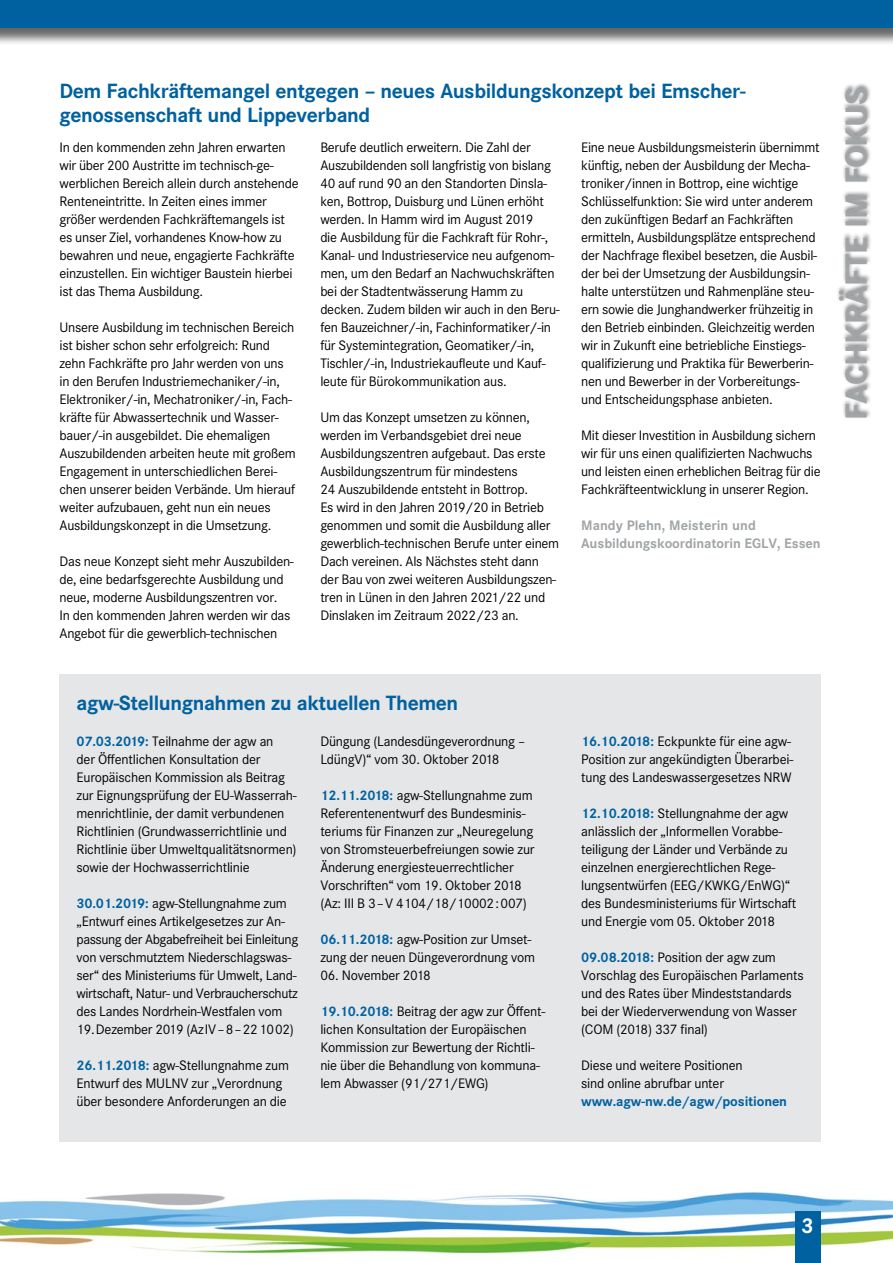
<style>
.page{position:relative;width:893px;height:1263px;background:#fff}
.page>*{position:absolute;margin:0;border:0;box-sizing:border-box;transform-origin:0 0}
.t1{font:700 30px "Corporate SBQ";color:#a1a5a7}
.t2{font:700 21px "Corporate SBQ";color:#fff}
.t3{font:700 20.25px/24.3px "Corporate SBQ";letter-spacing:-.02em;color:#0061a1}
.t4{font:13.5px/18px "Corporate SBQ";letter-spacing:-.02em;color:#000}
.t5{font:700 13.5px/18px "Corporate SBQ";letter-spacing:-.005em;color:#a1a5a7}
.t6{font:700 13.5px "Corporate SBQ";letter-spacing:-.01em;color:#0061a1}
.s1{font-weight:700;color:#0061a1}
</style>
<div class="page">
<div style="left:60px;top:675px;width:761px;height:467px;background:#e4e6e7"></div>
<img style="left:0;top:1192px;width:893px;height:63px">
<div style="left:795px;top:1211px;width:26px;height:52px;background:#0061a1"></div>
<div style="left:0;top:0;width:893px;height:46px;background:#000;opacity:.6"></div>
<div style="left:0;top:0;width:893px;height:27px;background:#0061a1"></div>
<div style="left:837px;top:83px;width:35px;height:336px;background:#000;opacity:.5"></div>
<h3 class="t3" style="left:60px;top:79px;width:688px">Dem Fachkräftemangel entgegen – neues Ausbildungskonzept bei Emscher&shy;genossenschaft und Lippeverband</h3>
<p class="t4" style="left:60px;top:138px;width:241px">In den kommenden zehn Jahren erwarten wir über 200 Austritte im technisch-ge&shy;werblichen Bereich allein durch anstehende Renteneintritte. In Zeiten eines immer größer werdenden Fachkräftemangels ist es unser Ziel, vorhandenes Know-how zu bewahren und neue, engagierte Fachkräfte einzustellen. Ein wichtiger Baustein hierbei ist das Thema Ausbildung.</p>
<p class="t4" style="left:60px;top:318px;width:238px">Unsere Ausbildung im technischen Bereich ist bisher schon sehr erfolgreich: Rund zehn Fachkräfte pro Jahr werden von uns in den Berufen Industriemechaniker/-in, Elektroniker/-in, Mechatroniker/-in, Fach&shy;kräfte für Abwassertechnik und Wasser&shy;bauer/-in ausgebildet. Die ehemaligen Auszubildenden arbeiten heute mit großem Engagement in unterschiedlichen Berei&shy;chen unserer beiden Verbände. Um hierauf weiter aufzubauen, geht nun ein neues Ausbildungskonzept in die Umsetzung.</p>
<p class="t4" style="left:60px;top:552px;width:236px">Das neue Konzept sieht mehr Auszubilden&shy;de, eine bedarfsgerechte Ausbildung und neue, moderne Ausbildungszentren vor.<br>In den kommenden Jahren werden wir das Angebot für die gewerblich-technischen</p>
<p class="t4" style="left:581px;top:138px;width:240px">Eine neue Ausbildungsmeisterin übernimmt künftig, neben der Ausbildung der Mecha&shy;troniker/innen in Bottrop, eine wichtige Schlüsselfunktion: Sie wird unter anderem den zukünftigen Bedarf an Fachkräften ermitteln, Ausbildungsplätze entsprechend der Nachfrage flexibel besetzen, die Ausbil&shy;der bei der Umsetzung der Ausbildungsin&shy;halte unterstützen und Rahmenpläne steu&shy;ern sowie die Junghandwerker frühzeitig in den Betrieb einbinden. Gleichzeitig werden wir in Zukunft eine betriebliche Einstiegs&shy;qualifizierung und Praktika für Bewerberin&shy;nen und Bewerber in der Vorbereitungs&shy;und Entscheidungsphase anbieten.</p>
<p class="t4" style="left:581px;top:426px;width:241px">Mit dieser Investition in Ausbildung sichern wir für uns einen qualifizierten Nachwuchs und leisten einen erheblichen Beitrag für die Fachkräfteentwicklung in unserer Region.</p>
<p class="t5" style="left:581px;top:516px;width:241px">Mandy Plehn, Meisterin und<br>Ausbildungskoordinatorin EGLV, Essen</p>
<p class="t4" style="left:320px;top:138px;width:241px">Berufe deutlich erweitern. Die Zahl der Auszubildenden soll langfristig von bislang 40 auf rund 90 an den Standorten Dinsla&shy;ken, Bottrop, Duisburg und Lünen erhöht werden. In Hamm wird im August 2019<br>die Ausbildung für die Fachkraft für Rohr-, Kanal- und Industrieservice neu aufgenom&shy;men, um den Bedarf an Nachwuchskräften bei der Stadtentwässerung Hamm zu decken. Zudem bilden wir auch in den Beru&shy;fen Bauzeichner/-in, Fachinformatiker/-in für Systemintegration, Geomatiker/-in, Tischler/-in, Industriekaufleute und Kauf&shy;leute für Bürokommunikation aus.</p>
<p class="t4" style="left:320px;top:408px;width:240px">Um das Konzept umsetzen zu können, werden im Verbandsgebiet drei neue Ausbildungszentren aufgebaut. Das erste Ausbildungszentrum für mindestens<br>24 Auszubildende entsteht in Bottrop.<br>Es wird in den Jahren 2019/20 in Betrieb genommen und somit die Ausbildung aller gewerblich-technischen Berufe unter einem Dach vereinen. Als Nächstes steht dann der Bau von zwei weiteren Ausbildungszen&shy;tren in Lünen in den Jahren 2021/22 und Dinslaken im Zeitraum 2022/23 an.</p>
<h1 class="t1" style="left:838px;top:420px;width:334px;rotate:-90deg">FACHKRÄFTE IM FOKUS</h1>
<h3 class="t3" style="left:77px;top:691px;width:383px">agw-Stellungnahmen zu aktuellen Themen</h3>
<p class="t4" style="left:77px;top:732px;width:222px"><span class="s1">07.03.2019:</span> Teilnahme der agw an<br>der Öffentlichen Konsultation der Europäischen Kommission als Beitrag zur Eignungsprüfung der EU-Wasserrah&shy;menrichtlinie, der damit verbundenen Richtlinien (Grundwasserrichtlinie und Richtlinie über Umweltqualitätsnormen) sowie der Hochwasserrichtlinie</p>
<p class="t4" style="left:77px;top:894px;width:223px"><span class="s1">30.01.2019:</span> agw-Stellungnahme zum „Entwurf eines Artikelgesetzes zur An&shy;passung der Abgabefreiheit bei Einleitung von verschmutztem Niederschlagswas&shy;ser“ des Ministeriums für Umwelt, Land&shy;wirtschaft, Natur- und Verbraucherschutz des Landes Nordrhein-Westfalen vom 19.Dezember 2019 (AzIV–8–221002)</p>
<p class="t4" style="left:77px;top:1056px;width:214px"><span class="s1">26.11.2018:</span> agw-Stellungnahme zum<br>Entwurf des MULNV zur „Verordnung über besondere Anforderungen an die</p>
<p class="t4" style="left:320px;top:732px;width:206px">Düngung (Landesdüngeverordnung –<br>LdüngV)“ vom 30. Oktober 2018</p>
<p class="t4" style="left:320px;top:786px;width:216px"><span class="s1">12.11.2018:</span> agw-Stellungnahme zum Referentenentwurf des Bundesminis&shy;teriums für Finanzen zur „Neuregelung von Stromsteuerbefreiungen sowie zur Änderung energiesteuerrechtlicher Vorschriften“ vom 19. Oktober 2018 (Az: III B 3–V 4104/18/10002:007)</p>
<p class="t4" style="left:320px;top:930px;width:216px"><span class="s1">06.11.2018:</span> agw-Position zur Umset&shy;zung der neuen Düngeverordnung vom</p>
<p class="t4" style="left:320px;top:966px;width:112px">06. November 2018</p>
<p class="t4" style="left:320px;top:1002px;width:227px"><span class="s1">19.10.2018:</span> Beitrag der agw zur Öffent&shy;lichen Konsultation der Europäischen Kommission zur Bewertung der Richtli&shy;nie über die Behandlung von kommuna&shy;lem Abwasser (91/271/EWG)</p>
<p class="t4" style="left:581px;top:732px;width:214px"><span class="s1">16.10.2018:</span> Eckpunkte für eine agw-<br>Position zur angekündigten Überarbei&shy;tung des Landeswassergesetzes NRW</p>
<p class="t4" style="left:581px;top:804px;width:217px"><span class="s1">12.10.2018:</span> Stellungnahme der agw anlässlich der „Informellen Vorabbe&shy;teiligung der Länder und Verbände zu einzelnen energierechtlichen Rege&shy;lungsentwürfen (EEG/KWKG/EnWG)“ des Bundesministeriums für Wirtschaft und Energie vom 05. Oktober 2018</p>
<p class="t4" style="left:581px;top:948px;width:224px"><span class="s1">09.08.2018:</span> Position der agw zum Vorschlag des Europäischen Parlaments und des Rates über Mindeststandards bei der Wiederverwendung von Wasser (COM (2018) 337 final)</p>
<p class="t4" style="left:581px;top:1056px;width:163px">Diese und weitere Positionen sind online abrufbar unter</p>
<p class="t6" style="left:581px;top:1093px;width:207px">www.agw-nw.de/agw/positionen</p>
<h2 class="t2" style="left:801px;top:1213px;width:14px">3</h2>
</div>
